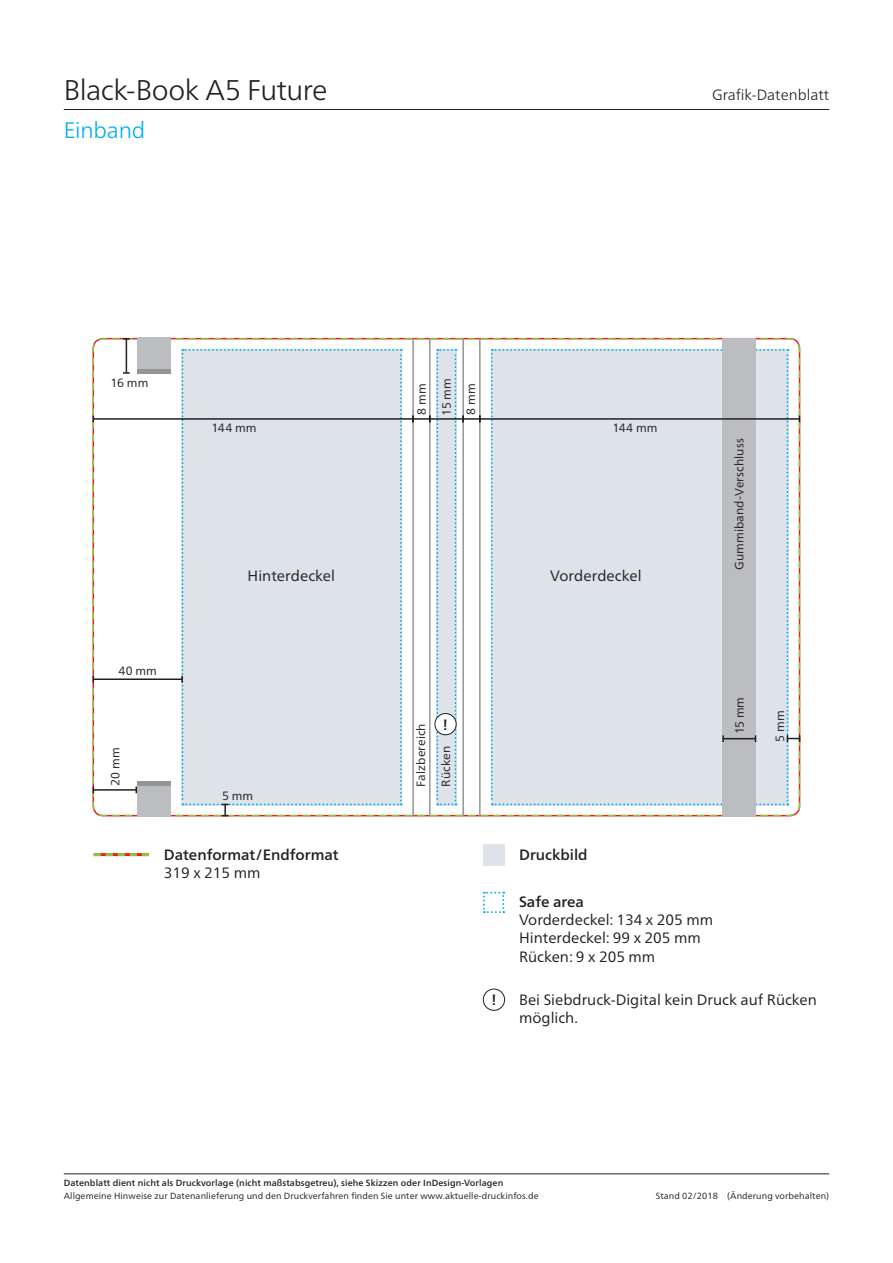
<style>
.page{position:relative;width:893px;height:1263px;background:#fff}
.page>*{position:absolute;margin:0;border:0;box-sizing:border-box;transform-origin:0 0}
.t1{font:300 28.5px "Frutiger Neue LT Pro";letter-spacing:-.02em;color:#231f20}
.t2{font:300 22.5px "Frutiger Neue LT Pro";letter-spacing:-.01em;color:#00aeef}
.t3{font:15px/18px "Frutiger Neue LT Pro";color:#231f20}
.t4{font:500 15px "Frutiger Neue LT Pro";color:#231f20}
.t5{font:300 15px "Frutiger Neue LT Pro";color:#231f20}
.t6{font:12px/24.8px "Frutiger Neue LT Pro";letter-spacing:.01em;color:#231f20}
.t7{font:9px "Frutiger Neue LT Pro";letter-spacing:.01em;color:#231f20}
.t8{font:500 9px "Frutiger Neue LT Pro";letter-spacing:.01em;color:#231f20}
</style>
<div class="page">
<hr style="left:64px;top:109px;width:765px;height:1px;background:#231f20">
<hr style="left:64px;top:1173px;width:765px;height:1px;background:#231f20">
<svg style="left:94px;top:853px;width:55px;height:3px"></svg>
<div style="left:483px;top:844px;width:21px;height:21px;background:#dde3e8"></div>
<svg style="left:483px;top:892px;width:21px;height:21px"></svg>
<div style="left:483px;top:989px;width:22px;height:22px;border:1px solid #231f20;border-radius:50%"></div>
<svg style="left:92px;top:337px;width:709px;height:480px"></svg>
<div style="left:137px;top:338px;width:33px;height:31px;background:#bcbdc0"></div>
<hr style="left:412px;top:338px;width:2px;height:478px;background:#939598">
<hr style="left:429px;top:338px;width:2px;height:478px;background:#939598">
<hr style="left:462px;top:338px;width:2px;height:478px;background:#939598">
<hr style="left:479px;top:338px;width:2px;height:478px;background:#939598">
<hr style="left:93px;top:418px;width:320px;height:2px;background:#231f20">
<hr style="left:93px;top:678px;width:89px;height:2px;background:#231f20">
<hr style="left:126px;top:339px;width:1px;height:34px;background:#231f20">
<svg style="left:110px;top:338px;width:671px;height:2px"></svg>
<hr style="left:93px;top:789px;width:43px;height:2px;background:#231f20">
<svg style="left:112px;top:349px;width:688px;height:467px"></svg>
<svg style="left:93px;top:358px;width:1px;height:441px"></svg>
<div style="left:435px;top:713px;width:21px;height:22px;background:#fff;border-radius:50%"></div>
<div style="left:435px;top:713px;width:22px;height:22px;border:1px solid #231f20;border-radius:50%"></div>
<h1 class="t1" style="left:64px;top:72px;width:265px">Black-Book A5 Future</h1>
<h2 class="t2" style="left:64px;top:116px;width:83px">Einband</h2>
<p class="t5" style="left:712px;top:85px;width:119px">Grafik-Datenblatt</p>
<p class="t6" style="left:111px;top:370px;width:39px">16 mm</p>
<p class="t6" style="left:118px;top:658px;width:40px">40 mm</p>
<p class="t6" style="left:103px;top:786px;width:40px;rotate:-90deg">20 mm</p>
<p class="t6" style="left:409px;top:416px;width:39px;rotate:-90deg">8 mm<br>15 mm<br>8 mm</p>
<p class="t6" style="left:212px;top:416px;width:47px">144 mm</p>
<p class="t6" style="left:612px;top:416px;width:47px">144 mm</p>
<p class="t3" style="left:248px;top:567px;width:89px">Hinterdeckel</p>
<p class="t6" style="left:222px;top:783px;width:33px">5 mm</p>
<p class="t4" style="left:443px;top:715px;width:7px">!</p>
<p class="t6" style="left:409px;top:787px;width:65px;rotate:-90deg">Falzbereich<br>Rücken</p>
<p class="t3" style="left:550px;top:567px;width:93px">Vorderdeckel</p>
<p class="t6" style="left:727px;top:570px;width:134px;rotate:-90deg">Gummiband-Verschluss</p>
<p class="t6" style="left:727px;top:734px;width:39px;rotate:-90deg">15 mm</p>
<p class="t6" style="left:767px;top:742px;width:33px;rotate:-90deg">5 mm</p>
<p class="t4" style="left:164px;top:845px;width:176px">Datenformat/Endformat</p>
<p class="t3" style="left:164px;top:863px;width:98px">319 x 215 mm</p>
<p class="t4" style="left:491px;top:991px;width:7px">!</p>
<p class="t4" style="left:519px;top:845px;width:70px">Druckbild</p>
<p class="t4" style="left:519px;top:893px;width:66px">Safe area</p>
<p class="t3" style="left:519px;top:911px;width:196px">Vorderdeckel: 134 x 205 mm<br>Hinterdeckel: 99 x 205 mm<br>Rücken: 9 x 205 mm</p>
<p class="t3" style="left:519px;top:990px;width:299px">Bei Siebdruck-Digital kein Druck auf Rücken möglich.</p>
<p class="t8" style="left:64px;top:1178px;width:441px">Datenblatt dient nicht als Druckvorlage (nicht maßstabsgetreu), siehe Skizzen oder InDesign-Vorlagen</p>
<p class="t7" style="left:64px;top:1190px;width:476px">Allgemeine Hinweise zur Datenanlieferung und den Druckverfahren finden Sie unter www.aktuelle-druckinfos.de</p>
<p class="t7" style="left:656px;top:1190px;width:175px">Stand 02/2018 (Änderung vorbehalten)</p>
</div>
